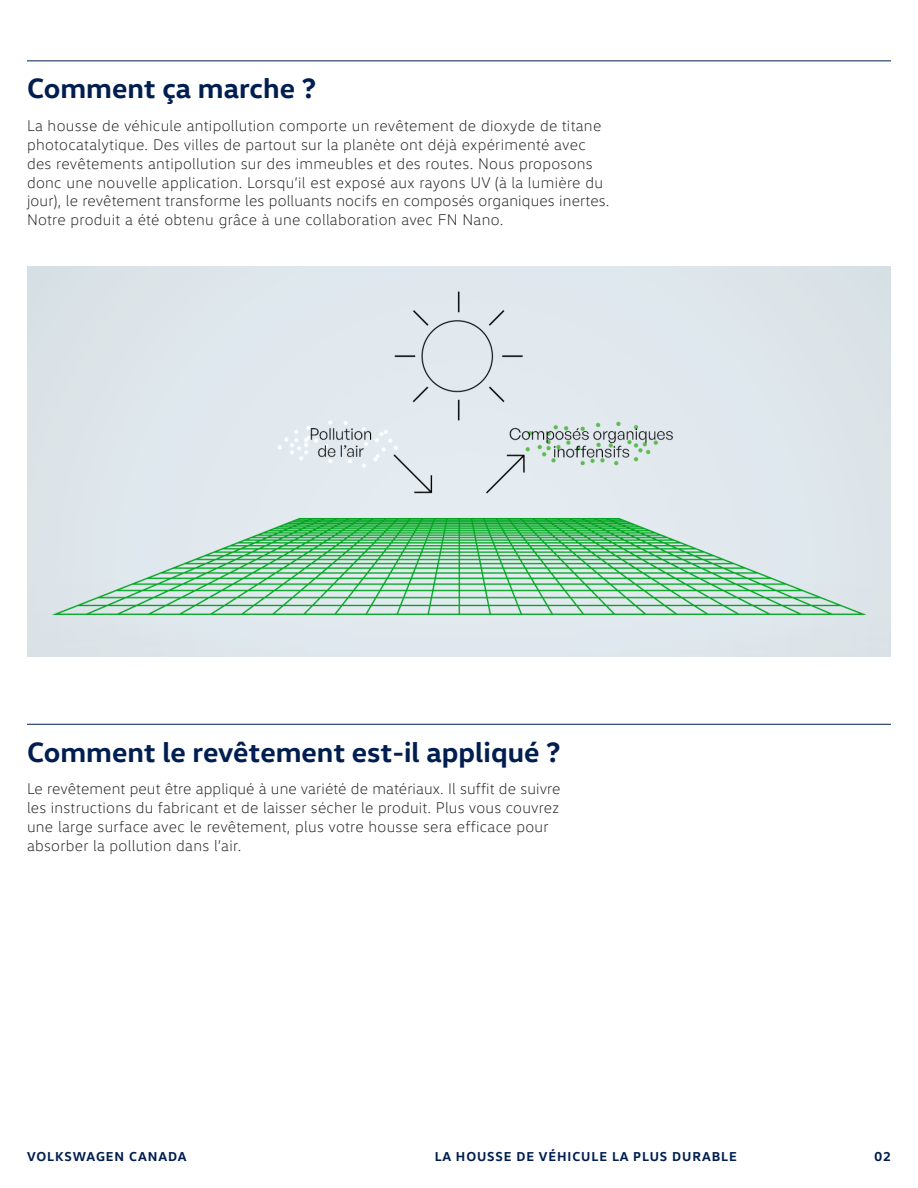
<style>
.page{position:relative;width:918px;height:1188px;background:#fff}
.page>*{position:absolute;margin:0;border:0;box-sizing:border-box;transform-origin:0 0}
.t1{font:700 28.5px "VW Head";color:#001e50}
.t2{font:300 15.75px/18.9px "VW Head";letter-spacing:.02em;color:#231f20}
.t3{font:700 13.2px "VW Head";letter-spacing:.07em;color:#001e50}
</style>
<div class="page">
<img style="left:27px;top:267px;width:864px;height:390px">
<hr style="left:27px;top:60px;width:864px;height:1px;background:#001e50">
<hr style="left:27px;top:724px;width:864px;height:1px;background:#001e50">
<p class="t1" style="left:27px;top:70px;width:291px">Comment ça marche ?</p>
<p class="t2" style="left:27px;top:116px;width:584px">La housse de véhicule antipollution comporte un revêtement de dioxyde de titane photocatalytique. Des villes de partout sur la planète ont déjà expérimenté avec des revêtements antipollution sur des immeubles et des routes. Nous proposons donc une nouvelle application. Lorsqu’il est exposé aux rayons UV (à la lumière du jour), le revêtement transforme les polluants nocifs en composés organiques inertes.<br>Notre produit a été obtenu grâce à une collaboration avec FN Nano.</p>
<p class="t1" style="left:27px;top:733px;width:535px">Comment le revêtement est-il appliqué ?</p>
<p class="t2" style="left:27px;top:779px;width:535px">Le revêtement peut être appliqué à une variété de matériaux. Il suffit de suivre les instructions du fabricant et de laisser sécher le produit. Plus vous couvrez une large surface avec le revêtement, plus votre housse sera efficace pour absorber la pollution dans l’air.</p>
<p class="t3" style="left:27px;top:1148px;width:161px">VOLKSWAGEN CANADA</p>
<p class="t3" style="left:435px;top:1148px;width:304px">LA HOUSSE DE VÉHICULE LA PLUS DURABLE</p>
<p class="t3" style="left:875px;top:1148px;width:18px">02</p>
</div>
